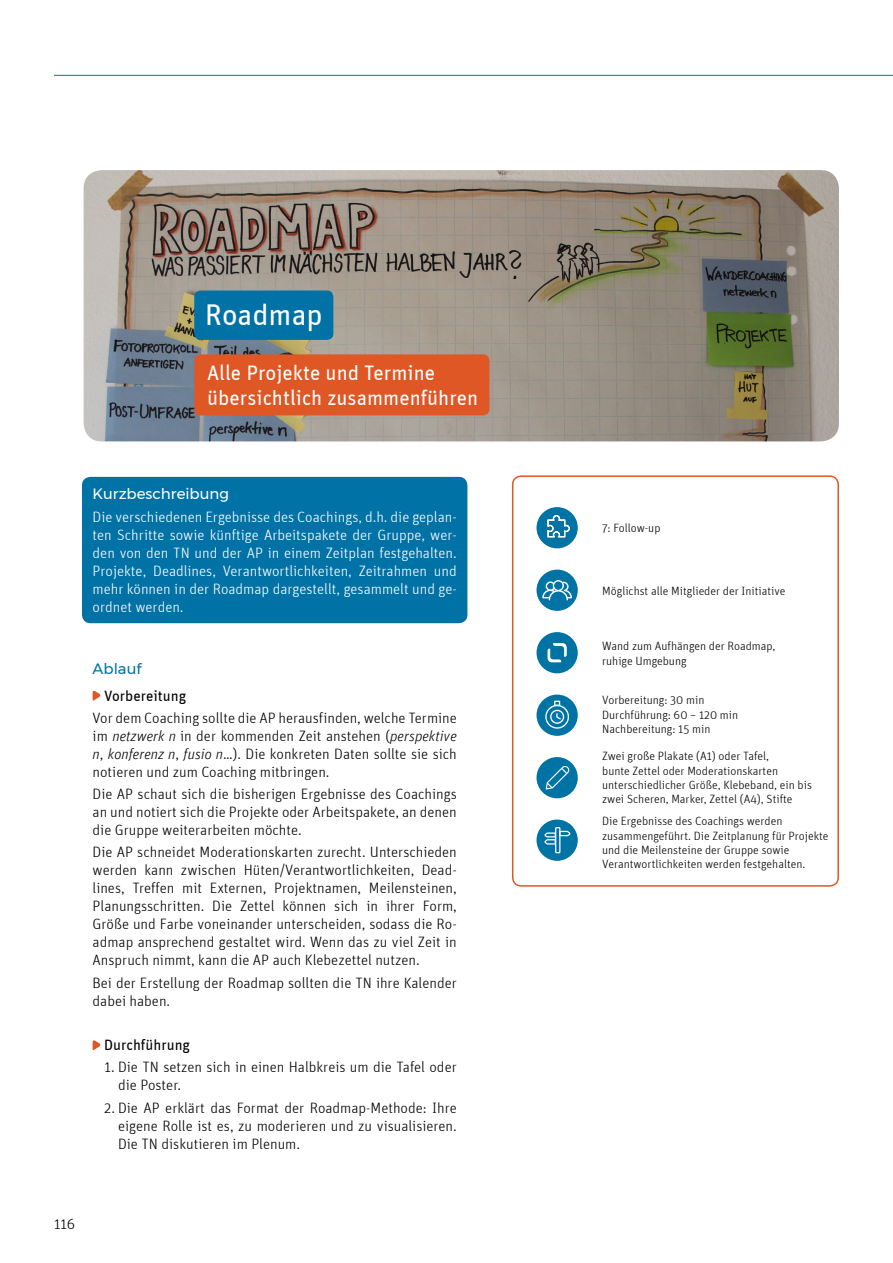
<style>
.page{position:relative;width:893px;height:1263px;background:#fff}
.page>*{position:absolute;margin:0;border:0;box-sizing:border-box;transform-origin:0 0}
.t1{font:30px "Unit";color:#fff}
.t2{font:21px/25.2px "Unit";color:#fff}
.t3{font:300 15px/18px "Unit";color:#000;text-align:justify}
.t4{font:300 15px/18px "Unit";color:#fff;text-align:justify}
.t5{font:15px "Unit";color:#000}
.t6{font:15px "Montserrat";color:#fff}
.t7{font:15px "Montserrat";color:#0072a6}
.t8{font:300 12px/14.4px "Unit";color:#000}
.s1{font-style:italic}
</style>
<div class="page">
<hr style="left:54px;top:75px;width:839px;height:1px;background:#0073a5">
<div style="left:512px;top:475px;width:327px;height:412px;border:2px solid #e05726;border-radius:9px"></div>
<div style="left:536px;top:570px;width:42px;height:41px;background:#0073a5;border-radius:50%"></div>
<svg style="left:542px;top:580px;width:30px;height:20px"></svg>
<div style="left:536px;top:507px;width:42px;height:41px;background:#0073a5;border-radius:50%"></div>
<div style="left:536px;top:695px;width:42px;height:41px;background:#0073a5;border-radius:50%"></div>
<svg style="left:545px;top:701px;width:24px;height:28px"></svg>
<div style="left:536px;top:819px;width:42px;height:42px;background:#0073a5;border-radius:50%"></div>
<svg style="left:544px;top:827px;width:26px;height:26px"></svg>
<div style="left:536px;top:757px;width:42px;height:41px;background:#0073a5;border-radius:50%"></div>
<svg style="left:546px;top:766px;width:23px;height:23px"></svg>
<div style="left:536px;top:632px;width:42px;height:41px;background:#0073a5;border-radius:50%"></div>
<svg style="left:547px;top:643px;width:20px;height:19px"></svg>
<svg style="left:547px;top:515px;width:23px;height:23px"></svg>
<img style="left:84px;top:170px;width:755px;height:271px">
<div style="left:82px;top:477px;width:385px;height:146px;background:#0072a6;border-radius:9px"></div>
<svg style="left:93px;top:690px;width:8px;height:11px"></svg>
<svg style="left:93px;top:1040px;width:8px;height:11px"></svg>
<div style="left:194px;top:290px;width:139px;height:50px;background:#0072a6;border-radius:6px"></div>
<div style="left:194px;top:354px;width:295px;height:61px;background:#e05726;border-radius:6px"></div>
<h1 class="t1" style="left:205px;top:303px;width:119px">Roadmap</h1>
<h2 class="t2" style="left:207px;top:361px;width:273px">Alle Projekte und Termine übersichtlich zusammenführen</h2>
<p class="t6" style="left:93px;top:485px;width:138px">Kurzbeschreibung</p>
<p class="t4" style="left:93px;top:509px;width:366px">Die verschiedenen Ergebnisse des Coachings, d.h. die geplan&shy;ten Schritte sowie künftige Arbeitspakete der Gruppe, wer&shy;den von den TN und der AP in einem Zeitplan festgehalten.<br>Projekte, Deadlines, Verantwortlichkeiten, Zeitrahmen und mehr können in der Roadmap dargestellt, gesammelt und ge&shy;ordnet werden.</p>
<p class="t7" style="left:93px;top:660px;width:50px">Ablauf</p>
<p class="t5" style="left:104px;top:690px;width:84px">Vorbereitung</p>
<p class="t3" style="left:93px;top:710px;width:366px">Vor dem Coaching sollte die AP herausfinden, welche Termine im <span class="s1">netzwerk n</span> in der kommenden Zeit anstehen (<span class="s1">perspektive n</span>, <span class="s1">konferenz n</span>, <span class="s1">fusio n</span>…). Die konkreten Daten sollte sie sich notieren und zum Coaching mitbringen.</p>
<p class="t3" style="left:93px;top:786px;width:366px">Die AP schaut sich die bisherigen Ergebnisse des Coachings an und notiert sich die Projekte oder Arbeitspakete, an denen die Gruppe weiterarbeiten möchte.</p>
<p class="t3" style="left:93px;top:844px;width:366px">Die AP schneidet Moderationskarten zurecht. Unterschieden werden kann zwischen Hüten/Verantwortlichkeiten, Dead&shy;lines, Treffen mit Externen, Projektnamen, Meilensteinen, Planungsschritten. Die Zettel können sich in ihrer Form, Größe und Farbe voneinander unterscheiden, sodass die Ro&shy;admap ansprechend gestaltet wird. Wenn das zu viel Zeit in Anspruch nimmt, kann die AP auch Klebezettel nutzen.</p>
<p class="t3" style="left:93px;top:975px;width:366px">Bei der Erstellung der Roadmap sollten die TN ihre Kalender dabei haben.</p>
<p class="t5" style="left:104px;top:1039px;width:88px">Durchführung</p>
<p class="t3" style="left:118px;top:1059px;width:340px;text-indent:-14px">1. Die TN setzen sich in einen Halbkreis um die Tafel oder die Poster.</p>
<p class="t3" style="left:118px;top:1100px;width:340px;text-indent:-14px">2. Die AP erklärt das Format der Roadmap-Methode: Ihre eigene Rolle ist es, zu moderieren und zu visualisieren.<br>Die TN diskutieren im Plenum.</p>
<p class="t3" style="left:54px;top:1216px;width:23px">116</p>
<p class="t8" style="left:602px;top:522px;width:60px">7: Follow-up</p>
<p class="t8" style="left:602px;top:584px;width:185px">Möglichst alle Mitglieder der Initiative</p>
<p class="t8" style="left:602px;top:640px;width:175px">Wand zum Aufhängen der Roadmap, ruhige Umgebung</p>
<p class="t8" style="left:602px;top:694px;width:137px">Vorbereitung: 30 min<br>Durchführung: 60 – 120 min<br>Nachbereitung: 15 min</p>
<p class="t8" style="left:602px;top:750px;width:211px">Zwei große Plakate (A1) oder Tafel,<br>bunte Zettel oder Moderationskarten unterschiedlicher Größe, Klebeband, ein bis zwei Scheren, Marker, Zettel (A4), Stifte</p>
<p class="t8" style="left:602px;top:815px;width:228px">Die Ergebnisse des Coachings werden zusammengeführt. Die Zeitplanung für Projekte und die Meilensteine der Gruppe sowie Verantwortlichkeiten werden festgehalten.</p>
</div>
